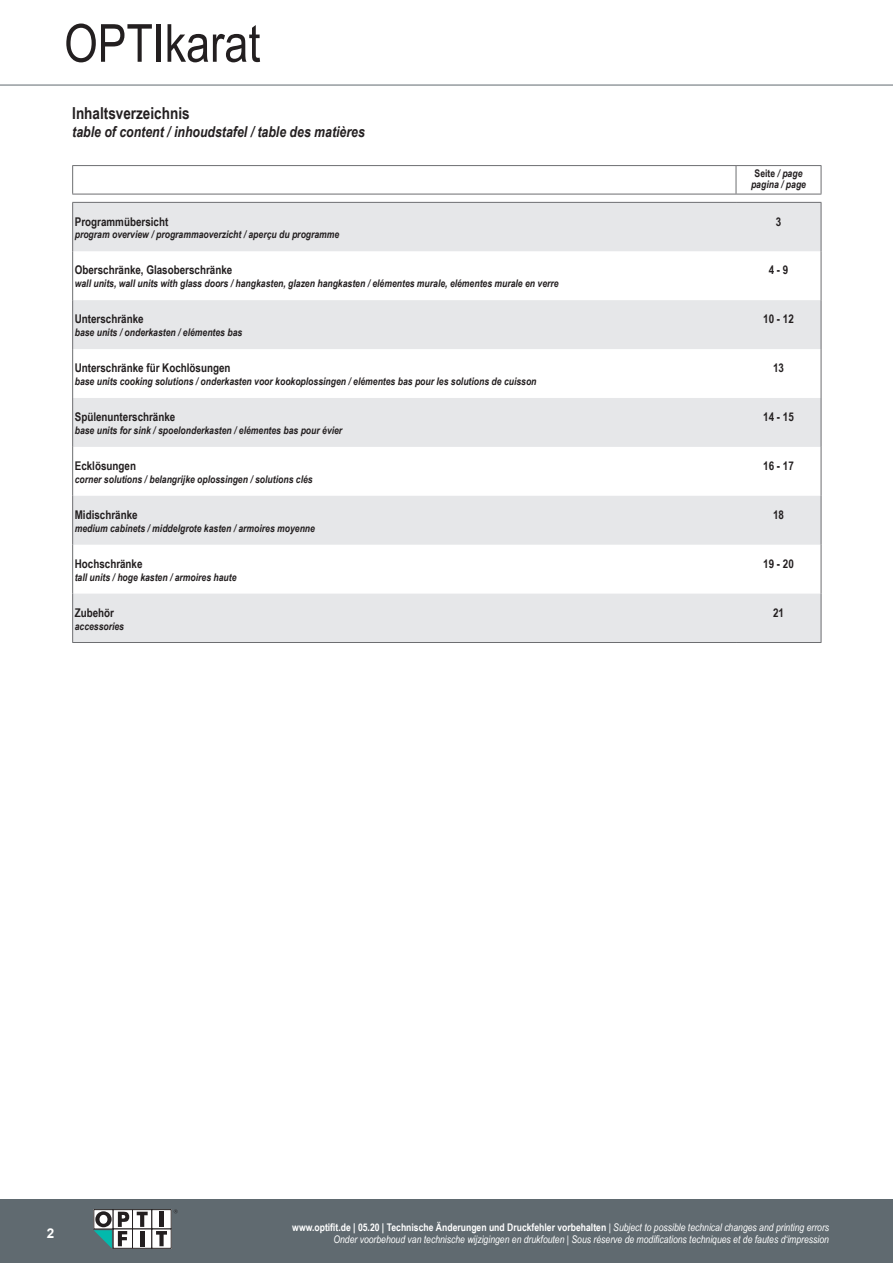
<style>
.page{position:relative;width:893px;height:1263px;background:#fff}
.page>*{position:absolute;margin:0;border:0;box-sizing:border-box;transform-origin:0 0}
.t1{font:52.5px "Arial Narrow";color:#231f20}
.t2{font:700 16.5px "Arial Narrow";color:#231f20}
.t3{font:italic 700 15px "Arial Narrow";color:#231f20}
.t4{font:700 13.5px "Arial";color:#fff}
.t5{font:700 12px "Arial Narrow";color:#231f20}
.t6{font:italic 700 10.5px/10.5px "Arial Narrow";color:#231f20;text-align:center}
.t7{font:italic 10.5px/12.6px "Arial Narrow";color:#fff;text-align:right}
.s1{font-style:normal}
.s2{font-weight:700;font-style:normal}
</style>
<div class="page">
<svg style="left:0;top:84px;width:893px;height:1px"></svg>
<div style="left:0;top:1199px;width:893px;height:64px;background:#606a70"></div>
<div style="left:94px;top:1209px;width:19px;height:20px;border:1px solid #231f20"></div>
<svg style="left:115px;top:1211px;width:16px;height:16px"></svg>
<div style="left:113px;top:1209px;width:20px;height:20px;border:1px solid #231f20"></div>
<svg style="left:134px;top:1211px;width:16px;height:16px"></svg>
<div style="left:132px;top:1209px;width:20px;height:20px;border:1px solid #231f20"></div>
<div style="left:152px;top:1209px;width:19px;height:20px;background:#fff"></div>
<div style="left:152px;top:1209px;width:19px;height:20px;border:1px solid #231f20"></div>
<svg style="left:115px;top:1231px;width:16px;height:15px"></svg>
<div style="left:133px;top:1229px;width:19px;height:19px;background:#fff"></div>
<div style="left:132px;top:1229px;width:20px;height:19px;border:1px solid #231f20"></div>
<div style="left:152px;top:1229px;width:19px;height:19px;background:#fff"></div>
<svg style="left:137px;top:1212px;width:11px;height:15px"></svg>
<div style="left:159px;top:1212px;width:5px;height:15px;background:#231f20"></div>
<svg style="left:118px;top:1212px;width:11px;height:34px"></svg>
<hr style="left:140px;top:1231px;width:4px;height:15px;background:#231f20">
<svg style="left:156px;top:1231px;width:11px;height:15px"></svg>
<svg style="left:94px;top:1211px;width:18px;height:37px"></svg>
<svg style="left:174px;top:1209px;width:4px;height:4px"></svg>
<svg style="left:73px;top:203px;width:748px;height:439px"></svg>
<svg style="left:73px;top:398px;width:748px;height:147px;fill:#e6e7e9"></svg>
<hr style="left:72px;top:202px;width:664px;height:1px;background:#6d6e71">
<hr style="left:72px;top:203px;width:1px;height:48px;background:#6d6e71">
<hr style="left:736px;top:202px;width:85px;height:1px;background:#6d6e71">
<hr style="left:821px;top:203px;width:1px;height:48px;background:#6d6e71">
<hr style="left:72px;top:251px;width:1px;height:49px;background:#6d6e71">
<hr style="left:821px;top:251px;width:1px;height:49px;background:#6d6e71">
<hr style="left:72px;top:300px;width:1px;height:49px;background:#6d6e71">
<hr style="left:821px;top:300px;width:1px;height:49px;background:#6d6e71">
<hr style="left:72px;top:349px;width:1px;height:49px;background:#6d6e71">
<hr style="left:821px;top:349px;width:1px;height:49px;background:#6d6e71">
<hr style="left:72px;top:398px;width:1px;height:49px;background:#6d6e71">
<hr style="left:821px;top:398px;width:1px;height:49px;background:#6d6e71">
<hr style="left:72px;top:447px;width:1px;height:49px;background:#6d6e71">
<hr style="left:821px;top:447px;width:1px;height:49px;background:#6d6e71">
<hr style="left:72px;top:496px;width:1px;height:49px;background:#6d6e71">
<hr style="left:821px;top:496px;width:1px;height:49px;background:#6d6e71">
<hr style="left:72px;top:545px;width:1px;height:49px;background:#6d6e71">
<hr style="left:821px;top:545px;width:1px;height:49px;background:#6d6e71">
<hr style="left:72px;top:594px;width:1px;height:48px;background:#6d6e71">
<hr style="left:821px;top:594px;width:1px;height:48px;background:#6d6e71">
<hr style="left:72px;top:642px;width:664px;height:1px;background:#6d6e71">
<hr style="left:736px;top:642px;width:85px;height:1px;background:#6d6e71">
<hr style="left:72px;top:165px;width:664px;height:1px;background:#6d6e71">
<svg style="left:72px;top:166px;width:1px;height:28px"></svg>
<hr style="left:736px;top:165px;width:85px;height:1px;background:#6d6e71">
<svg style="left:736px;top:166px;width:1px;height:28px"></svg>
<svg style="left:821px;top:166px;width:1px;height:28px"></svg>
<hr style="left:72px;top:194px;width:664px;height:1px;background:#6d6e71">
<hr style="left:736px;top:194px;width:85px;height:1px;background:#6d6e71">
<h1 class="t1" style="left:64px;top:23px;width:198px">OPTIkarat</h1>
<h2 class="t2" style="left:72px;top:101px;width:119px">Inhaltsverzeichnis</h2>
<h3 class="t3" style="left:72px;top:126px;width:294px">table of content / inhoudstafel / table des matières</h3>
<p class="t6" style="left:751px;top:169px;width:57px"><span class="s1">Seite</span> / page pagina / page</p>
<p class="t5" style="left:75px;top:212px;width:95px">Programmübersicht</p>
<p class="t6" style="left:75px;top:230px;width:266px">program overview / programmaoverzicht / aperçu du programme</p>
<p class="t5" style="left:776px;top:214px;width:7px">3</p>
<p class="t5" style="left:75px;top:261px;width:159px">Oberschränke, Glasoberschränke</p>
<p class="t6" style="left:75px;top:279px;width:485px">wall units, wall units with glass doors / hangkasten, glazen hangkasten / elémentes murale, elémentes murale en verre</p>
<p class="t5" style="left:769px;top:261px;width:21px">4 - 9</p>
<p class="t5" style="left:75px;top:310px;width:70px">Unterschränke</p>
<p class="t6" style="left:75px;top:328px;width:169px">base units / onderkasten / elémentes bas</p>
<p class="t5" style="left:763px;top:310px;width:32px">10 - 12</p>
<p class="t5" style="left:75px;top:359px;width:157px">Unterschränke für Kochlösungen</p>
<p class="t6" style="left:75px;top:377px;width:463px">base units cooking solutions / onderkasten voor kookoplossingen / elémentes bas pour les solutions de cuisson</p>
<p class="t5" style="left:773px;top:361px;width:12px">13</p>
<p class="t5" style="left:75px;top:408px;width:102px">Spülenunterschränke</p>
<p class="t6" style="left:75px;top:426px;width:269px">base units for sink / spoelonderkasten / elémentes bas pour évier</p>
<p class="t5" style="left:763px;top:408px;width:32px">14 - 15</p>
<p class="t5" style="left:75px;top:457px;width:63px">Ecklösungen</p>
<p class="t6" style="left:75px;top:475px;width:239px">corner solutions / belangrijke oplossingen / solutions clés</p>
<p class="t5" style="left:763px;top:457px;width:32px">16 - 17</p>
<p class="t5" style="left:75px;top:506px;width:64px">Midischränke</p>
<p class="t6" style="left:75px;top:524px;width:242px">medium cabinets / middelgrote kasten / armoires moyenne</p>
<p class="t5" style="left:773px;top:508px;width:12px">18</p>
<p class="t5" style="left:75px;top:555px;width:69px">Hochschränke</p>
<p class="t6" style="left:75px;top:573px;width:163px">tall units / hoge kasten / armoires haute</p>
<p class="t5" style="left:763px;top:555px;width:32px">19 - 20</p>
<p class="t5" style="left:75px;top:603px;width:41px">Zubehör</p>
<p class="t6" style="left:75px;top:621px;width:51px">accessories</p>
<p class="t5" style="left:773px;top:603px;width:12px">21</p>
<p class="t4" style="left:47px;top:1225px;width:9px">2</p>
<p class="t7" style="left:292px;top:1221px;width:538px"><span class="s2">www.optifit.de | 05.20 | Technische Änderungen und Druckfehler vorbehalten</span> <span class="s1">|</span> Subject to possible technical changes and printing errors<br>Onder voorbehoud van technische wijzigingen en drukfouten | Sous réserve de modifications techniques et de fautes d‘impression</p>
</div>
